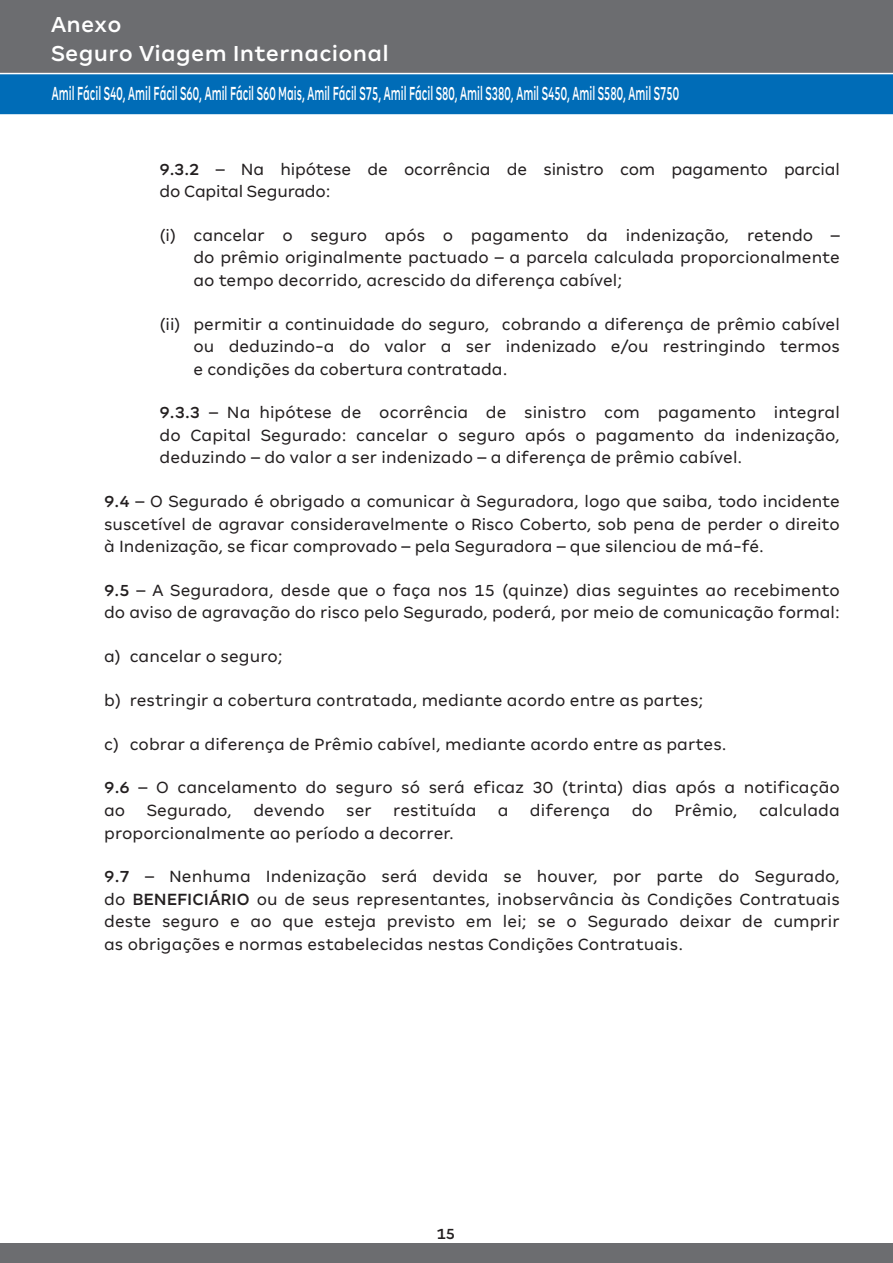
<style>
.page{position:relative;width:893px;height:1263px;background:#fff}
.page>*{position:absolute;margin:0;border:0;box-sizing:border-box;transform-origin:0 0}
.t1{font:500 24px/28.8px "Amil Typeface";letter-spacing:.01em;color:#fff}
.t2{font:500 21px "Amil Typeface";color:#fff;scale:.52 1}
.t3{font:18px/22.5px "Amil Typeface";color:#231f20;text-align:justify}
.t4{font:500 16.5px "Amil Typeface";color:#231f20}
.s1{font-weight:500}
</style>
<div class="page">
<div style="left:0;top:1243px;width:893px;height:20px;background:#6c6d70"></div>
<div style="left:0;top:0;width:893px;height:76px;background:#6c6d70"></div>
<svg style="left:0;top:73px;width:893px;height:42px;background:#0c73ba"></svg>
<h1 class="t1" style="left:51px;top:10px;width:339px">Anexo<br>Seguro Viagem Internacional</h1>
<p class="t2" style="left:52px;top:81px;width:1208px">Amil Fácil S40, Amil Fácil S60, Amil Fácil S60 Mais, Amil Fácil S75, Amil Fácil S80, Amil S380, Amil S450, Amil S580, Amil S750</p>
<p class="t3" style="left:159px;top:157px;width:682px"><span class="s1">9.3.2</span> – Na hipótese de ocorrência de sinistro com pagamento parcial do Capital Segurado:</p>
<p class="t3" style="left:193px;top:224px;width:648px;text-indent:-34px">(i) cancelar o seguro após o pagamento da indenização, retendo – do prêmio originalmente pactuado – a parcela calculada proporcionalmente ao tempo decorrido, acrescido da diferença cabível;</p>
<p class="t3" style="left:193px;top:312px;width:648px;text-indent:-34px">(ii) permitir a continuidade do seguro, cobrando a diferença de prêmio cabível ou deduzindo-a do valor a ser indenizado e/ou restringindo termos e condições da cobertura contratada.</p>
<p class="t3" style="left:159px;top:401px;width:682px"><span class="s1">9.3.3</span> – Na hipótese de ocorrência de sinistro com pagamento integral do Capital Segurado: cancelar o seguro após o pagamento da indenização, deduzindo – do valor a ser indenizado – a diferença de prêmio cabível.</p>
<p class="t3" style="left:104px;top:490px;width:737px"><span class="s1">9.4</span> – O Segurado é obrigado a comunicar à Seguradora, logo que saiba, todo incidente suscetível de agravar consideravelmente o Risco Coberto, sob pena de perder o direito à Indenização, se ficar comprovado – pela Seguradora – que silenciou de má-fé.</p>
<p class="t3" style="left:104px;top:579px;width:737px"><span class="s1">9.5</span> – A Seguradora, desde que o faça nos 15 (quinze) dias seguintes ao recebimento do aviso de agravação do risco pelo Segurado, poderá, por meio de comunicação formal:</p>
<p class="t3" style="left:104px;top:645px;width:180px">a) cancelar o seguro;</p>
<p class="t3" style="left:104px;top:689px;width:601px">b) restringir a cobertura contratada, mediante acordo entre as partes;</p>
<p class="t3" style="left:104px;top:733px;width:624px">c) cobrar a diferença de Prêmio cabível, mediante acordo entre as partes.</p>
<p class="t3" style="left:104px;top:776px;width:737px"><span class="s1">9.6</span> – O cancelamento do seguro só será eficaz 30 (trinta) dias após a notificação ao Segurado, devendo ser restituída a diferença do Prêmio, calculada proporcionalmente ao período a decorrer.</p>
<p class="t3" style="left:104px;top:865px;width:737px"><span class="s1">9.7</span> – Nenhuma Indenização será devida se houver, por parte do Segurado, do <span class="s1">BENEFICIÁRIO</span> ou de seus representantes, inobservância às Condições Contratuais deste seguro e ao que esteja previsto em lei; se o Segurado deixar de cumprir as obrigações e normas estabelecidas nestas Condições Contratuais.</p>
<p class="t4" style="left:436px;top:1224px;width:21px">15</p>
</div>
